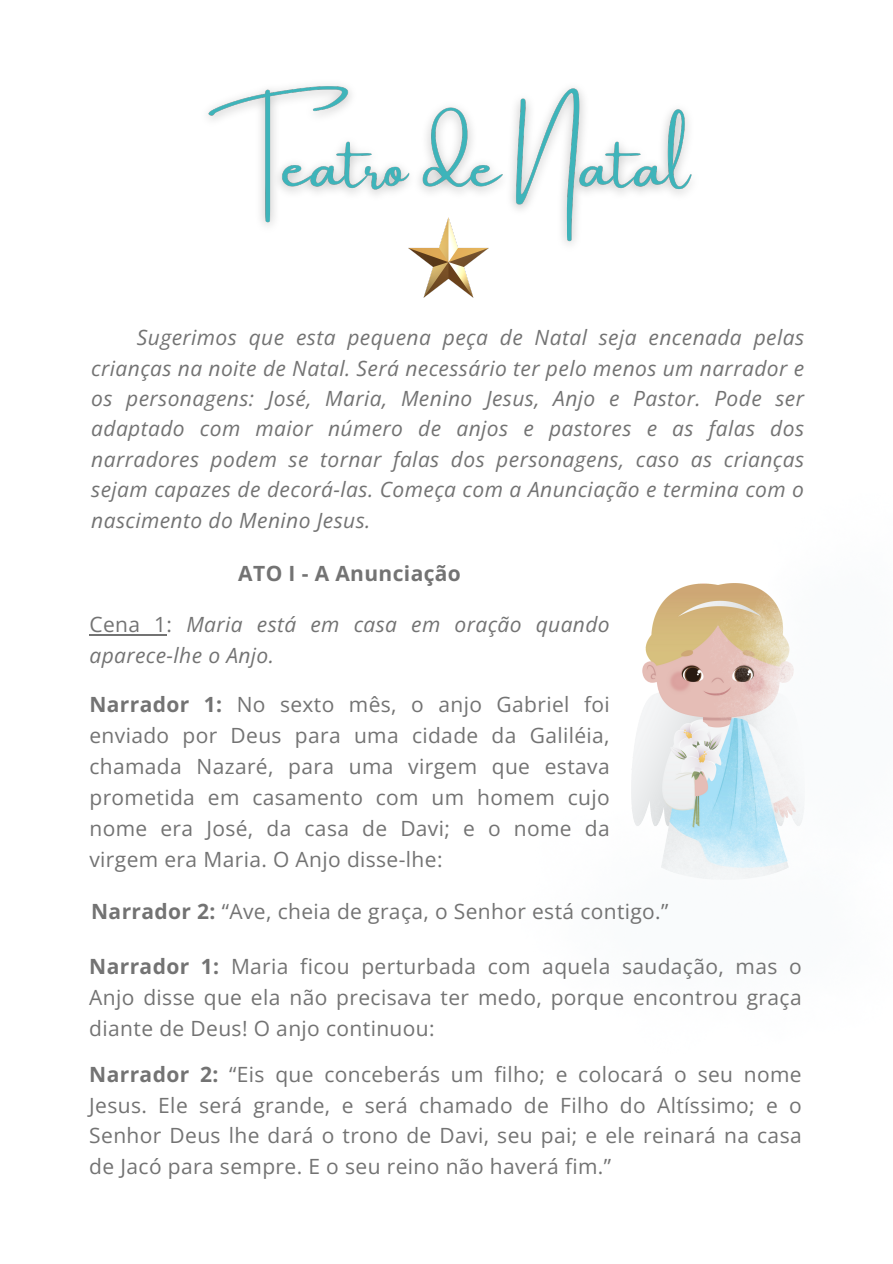
<style>
.page{position:relative;width:893px;height:1264px;background:#fff}
.page>*{position:absolute;margin:0;border:0;box-sizing:border-box;transform-origin:0 0}
.t1{font:21px/30.9px "Open Sans";letter-spacing:.02em;color:#737373;text-align:justify}
.t2{font:italic 21px/30.3px "Open Sans";letter-spacing:.02em;color:#737373;text-align:justify}
.t3{font:700 21px "Open Sans";letter-spacing:.02em;color:#737373}
.s1{font-style:normal}
.s2{font-weight:700}
</style>
<div class="page">
<img style="left:423px;top:260px;width:51px;height:37px">
<img style="left:631px;top:583px;width:74px;height:204px">
<img style="left:631px;top:787px;width:74px;height:92px">
<img style="left:208px;top:85px;width:484px;height:175px">
<hr style="left:89px;top:634px;width:78px;height:2px;background:#737373">
<img style="left:705px;top:583px;width:99px;height:297px">
<p class="t2" style="left:91px;top:322px;width:714px;text-indent:46px">Sugerimos que esta pequena peça de Natal seja encenada pelas crianças na noite de Natal. Será necessário ter pelo menos um narrador e os personagens: José, Maria, Menino Jesus, Anjo e Pastor. Pode ser adaptado com maior número de anjos e pastores e as falas dos narradores podem se tornar falas dos personagens, caso as crianças sejam capazes de decorá-las. Começa com a Anunciação e termina com o nascimento do Menino Jesus.</p>
<p class="t3" style="left:238px;top:559px;width:224px">ATO I - A Anunciação</p>
<p class="t2" style="left:89px;top:608px;width:521px;line-height:30.9px"><span class="s1">Cena 1:</span> Maria está em casa em oração quando aparece-lhe o Anjo.</p>
<p class="t1" style="left:89px;top:688px;width:521px"><span class="s2">Narrador 1:</span> No sexto mês, o anjo Gabriel foi enviado por Deus para uma cidade da Galiléia, chamada Nazaré, para uma virgem que estava prometida em casamento com um homem cujo nome era José, da casa de Davi; e o nome da virgem era Maria. O Anjo disse-lhe:</p>
<p class="t1" style="left:91px;top:895px;width:578px"><span class="s2">Narrador 2:</span> “Ave, cheia de graça, o Senhor está contigo.”</p>
<p class="t1" style="left:89px;top:951px;width:714px"><span class="s2">Narrador 1:</span> Maria ficou perturbada com aquela saudação, mas o Anjo disse que ela não precisava ter medo, porque encontrou graça diante de Deus! O anjo continuou:</p>
<p class="t1" style="left:89px;top:1058px;width:714px"><span class="s2">Narrador 2:</span> “Eis que conceberás um filho; e colocará o seu nome Jesus. Ele será grande, e será chamado de Filho do Altíssimo; e o Senhor Deus lhe dará o trono de Davi, seu pai; e ele reinará na casa de Jacó para sempre. E o seu reino não haverá fim.”</p>
</div>
